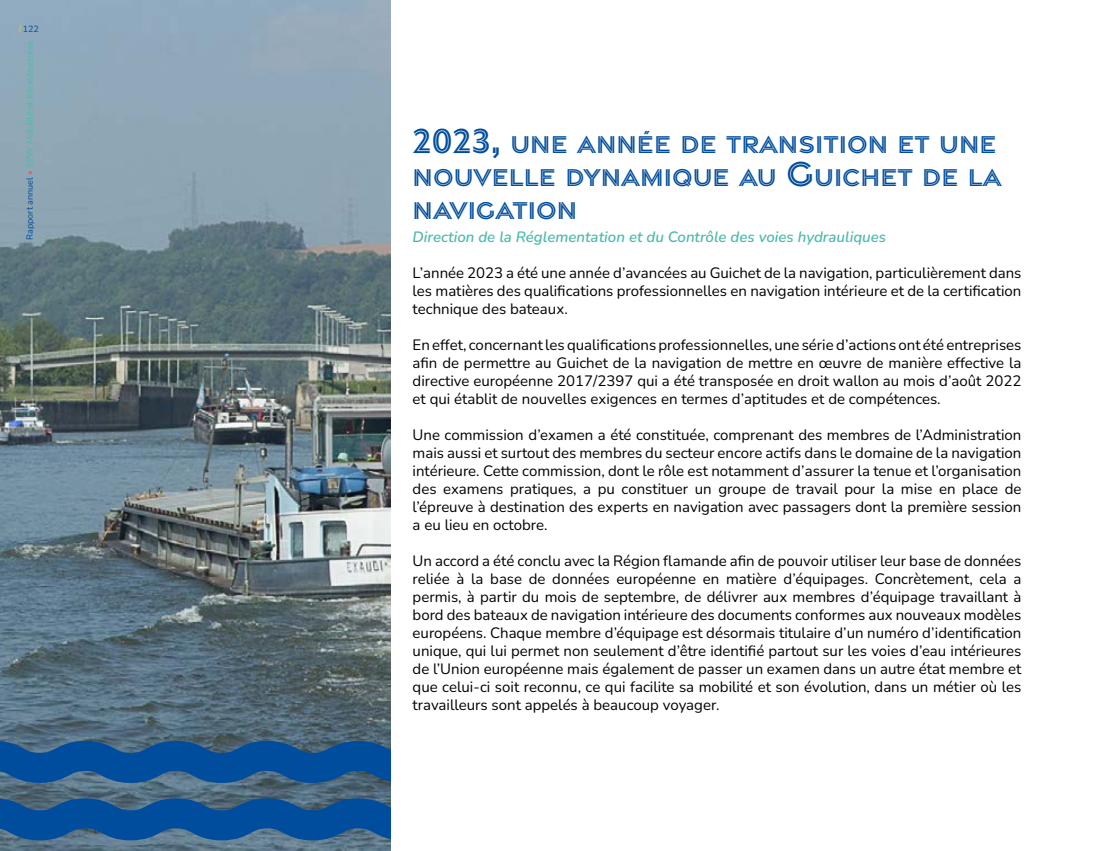
<style>
.page{position:relative;width:1106px;height:851px;background:#fff}
.page>*{position:absolute;margin:0;border:0;box-sizing:border-box;transform-origin:0 0}
.t1{font:26.25px/33px "Gravesend Sans Inline";color:#004d9d}
.t2{font:200 15px/18px "Nunito";color:#000;text-align:justify}
.t3{font:italic 200 15px "Nunito";color:#4fbaab}
.t4{font:200 9px "Nunito";color:#4fbaab}
.t5{font:200 9px "Nunito";color:#004d9d}
.s1{color:#ffce00}
.s2{color:#004d9d}
.s3{color:#eb5e5a}
.s4{font-size:37.5px}
</style>
<div class="page">
<img style="left:0;top:0;width:390px;height:850px">
<svg style="left:0;top:737px;width:390px;height:106px;background:#235a90"></svg>
<p class="t5" style="left:17px;top:23px;width:23px"><span class="s1">∕</span>122</p>
<p class="t5" style="left:17px;top:25px;width:23px"><span class="s1">∕</span>122</p>
<p class="t4" style="left:23px;top:240px;width:201px;rotate:-90deg"><span class="s2">Rapport annuel</span> <span class="s3">•</span> SPW Mobilité et Infrastructures</p>
<p class="t4" style="left:23px;top:242px;width:201px;rotate:-90deg"><span class="s2">Rapport annuel</span> <span class="s3">•</span> SPW Mobilité et Infrastructures</p>
<h1 class="t1" style="left:412px;top:126px;width:590px"><span class="s4">2023,</span> UNE ANNÉE DE TRANSITION ET UNE<br>NOUVELLE DYNAMIQUE AU <span class="s4">G</span>UICHET DE LA<br>NAVIGATION</h1>
<p class="t3" style="left:412px;top:226px;width:475px">Direction de la Réglementation et du Contrôle des voies hydrauliques</p>
<p class="t2" style="left:412px;top:263px;width:610px">L’année 2023 a été une année d’avancées au Guichet de la navigation, particulièrement dans les matières des qualifications professionnelles en navigation intérieure et de la certification technique des bateaux.</p>
<p class="t2" style="left:412px;top:335px;width:610px">En effet, concernant les qualifications professionnelles, une série d’actions ont été entreprises afin de permettre au Guichet de la navigation de mettre en œuvre de manière effective la directive européenne 2017/2397 qui a été transposée en droit wallon au mois d’août 2022 et qui établit de nouvelles exigences en termes d’aptitudes et de compétences.</p>
<p class="t2" style="left:412px;top:425px;width:610px">Une commission d’examen a été constituée, comprenant des membres de l’Administration mais aussi et surtout des membres du secteur encore actifs dans le domaine de la navigation intérieure. Cette commission, dont le rôle est notamment d’assurer la tenue et l’organisation des examens pratiques, a pu constituer un groupe de travail pour la mise en place de l’épreuve à destination des experts en navigation avec passagers dont la première session a eu lieu en octobre.</p>
<p class="t2" style="left:412px;top:551px;width:610px">Un accord a été conclu avec la Région flamande afin de pouvoir utiliser leur base de données reliée à la base de données européenne en matière d’équipages. Concrètement, cela a permis, à partir du mois de septembre, de délivrer aux membres d’équipage travaillant à bord des bateaux de navigation intérieure des documents conformes aux nouveaux modèles européens. Chaque membre d’équipage est désormais titulaire d’un numéro d’identification unique, qui lui permet non seulement d’être identifié partout sur les voies d’eau intérieures de l’Union européenne mais également de passer un examen dans un autre état membre et que celui-ci soit reconnu, ce qui facilite sa mobilité et son évolution, dans un métier où les travailleurs sont appelés à beaucoup voyager.</p>
</div>
